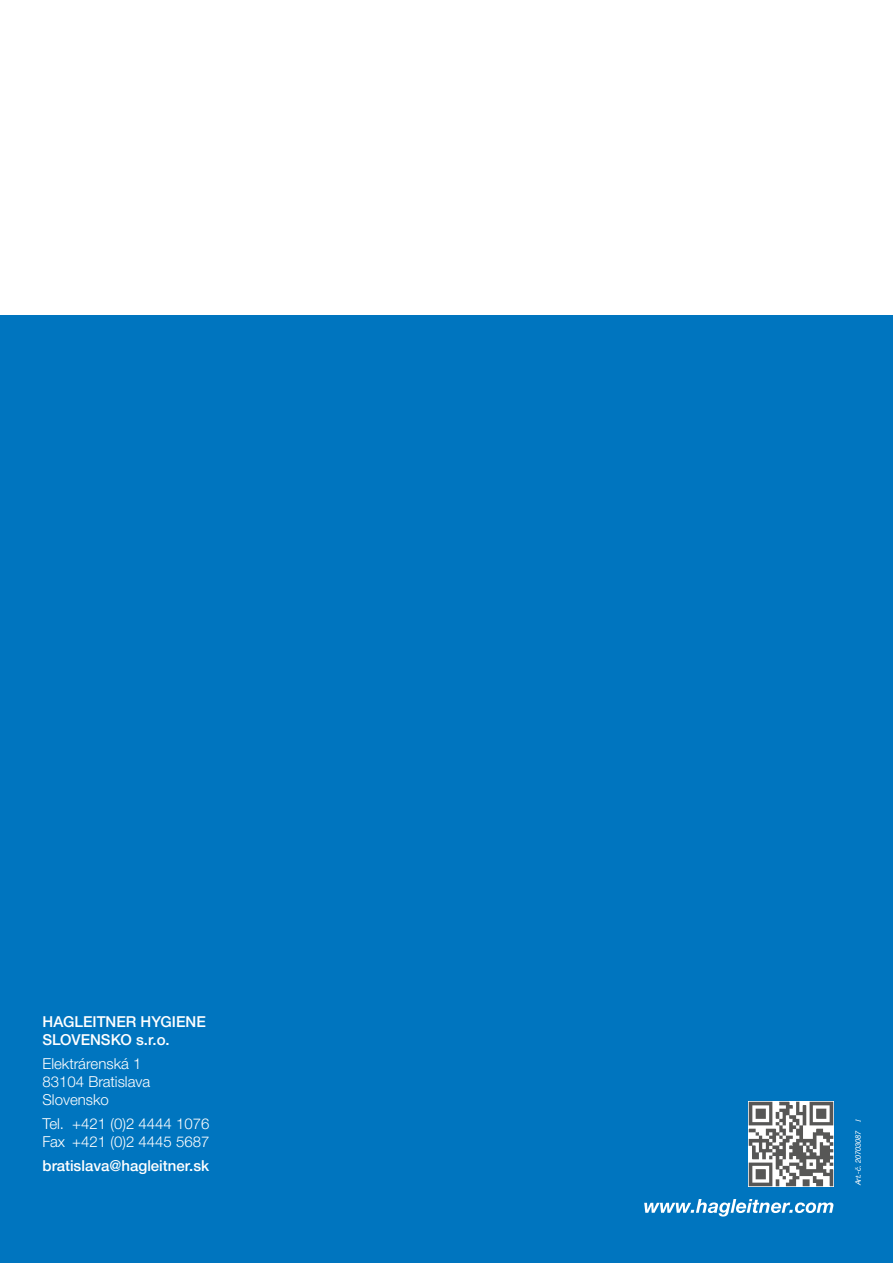
<style>
.page{position:relative;width:893px;height:1263px;background:#fff}
.page>*{position:absolute;margin:0;border:0;box-sizing:border-box;transform-origin:0 0}
.t1{font:300 15px/18px "Helvetica Neue LTW1 G";color:#fff}
.t2{font:500 15px/18px "Helvetica Neue LTW1 G";color:#fff}
.t3{font:italic 7.5px "Helvetica Neue LTW1 G";letter-spacing:-.02em;color:#fff}
.t4{font:italic 7.5px "Times New Roman";color:#fff}
</style>
<div class="page">
<div style="left:0;top:316px;width:893px;height:947px;background:#0075bf"></div>
<svg style="left:748px;top:1101px;width:85px;height:85px;background:#a3a3a2"></svg>
<svg style="left:644px;top:1199px;width:189px;height:17px"></svg>
<p class="t2" style="left:43px;top:1012px;width:165px">HAGLEITNER HYGIENE<br>SLOVENSKO s.r.o.</p>
<p class="t1" style="left:43px;top:1054px;width:109px">Elektrárenská 1<br>83104 Bratislava<br>Slovensko</p>
<p class="t1" style="left:43px;top:1114px;width:168px">Tel. +421 (0)2 4444 1076<br>Fax +421 (0)2 4445 5687</p>
<p class="t2" style="left:43px;top:1156px;width:168px">bratislava@hagleitner.sk</p>
<p class="t4" style="left:853px;top:1122px;width:5px;rotate:-90deg">I</p>
<p class="t3" style="left:853px;top:1185px;width:56px;rotate:-90deg">Art.-č. 20703087</p>
</div>
